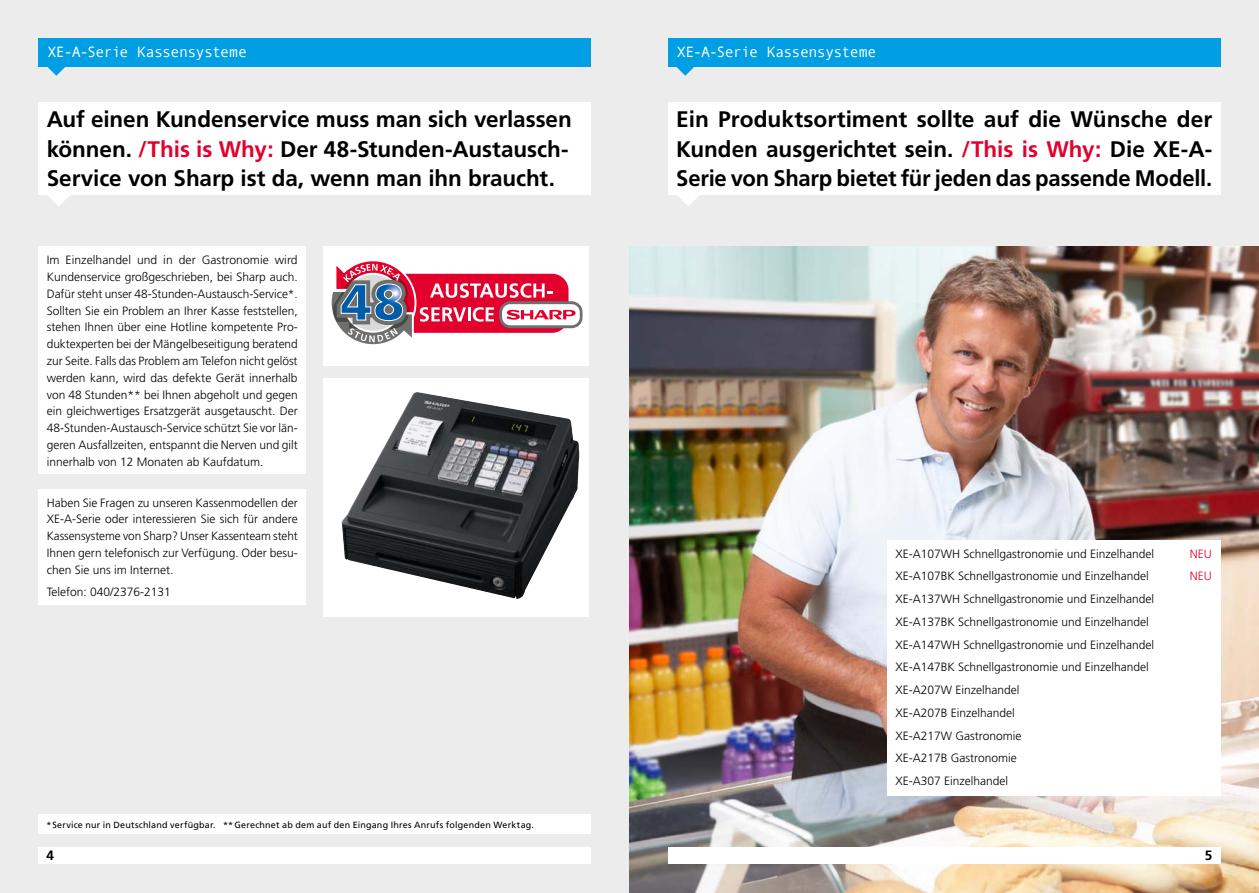
<style>
.page{position:relative;width:1259px;height:893px;background:#fff}
.page>*{position:absolute;margin:0;border:0;box-sizing:border-box;transform-origin:0 0}
.t1{font:700 22.5px/29.2px "Frutiger";letter-spacing:-.005em;color:#000}
.t2{font:15px "Andale Mono";letter-spacing:-.04em;color:#fff}
.t3{font:700 13.5px "Frutiger";color:#000}
.t4{font:300 12px/16.8px "Frutiger";color:#000;text-align:justify}
.t5{font:300 12px "Frutiger";color:#e4002c}
.t6{font:9px "Frutiger LT Pro";letter-spacing:.025em;color:#000}
.s1{color:#e4002c}
</style>
<div class="page">
<div style="left:0;top:0;width:629px;height:893px;background:#ececed"></div>
<div style="left:629px;top:0;width:630px;height:893px;background:#ececed"></div>
<img style="left:629px;top:247px;width:630px;height:646px">
<div style="left:38px;top:847px;width:553px;height:16px;background:#fff"></div>
<div style="left:668px;top:847px;width:552px;height:16px;background:#fff"></div>
<div style="left:38px;top:814px;width:553px;height:20px;background:#fff"></div>
<svg style="left:47px;top:194px;width:24px;height:12px"></svg>
<div style="left:323px;top:378px;width:265px;height:239px;background:#fff"></div>
<div style="left:323px;top:247px;width:265px;height:119px;background:#fff"></div>
<img style="left:341px;top:393px;width:238px;height:206px">
<div style="left:668px;top:38px;width:552px;height:29px;background:#009ee3"></div>
<div style="left:38px;top:38px;width:553px;height:29px;background:#009ee3"></div>
<svg style="left:676px;top:67px;width:18px;height:9px"></svg>
<svg style="left:47px;top:67px;width:18px;height:9px"></svg>
<div style="left:38px;top:102px;width:553px;height:92px;background:#fff"></div>
<div style="left:38px;top:247px;width:268px;height:227px;background:#fff"></div>
<div style="left:38px;top:489px;width:268px;height:116px;background:#fff"></div>
<svg style="left:676px;top:194px;width:24px;height:12px"></svg>
<div style="left:668px;top:102px;width:552px;height:92px;background:#fff"></div>
<div style="left:499px;top:301px;width:84px;height:27px;border:6px solid #6f6f6e;border-radius:8px"></div>
<div style="left:502px;top:304px;width:78px;height:21px;background:#fff;border-radius:8px"></div>
<svg style="left:331px;top:261px;width:245px;height:84px"></svg>
<div style="left:384px;top:290px;width:9px;height:9px;background:#6f6f6e;border-radius:4px"></div>
<div style="left:384px;top:290px;width:9px;height:9px;border:1px solid #fff;border-radius:4px"></div>
<div style="left:384px;top:305px;width:9px;height:9px;background:#6f6f6e;border-radius:50%"></div>
<div style="left:384px;top:304px;width:10px;height:11px;border:1px solid #fff;border-radius:50%"></div>
<div style="left:887px;top:540px;width:333px;height:255px;background:#fff"></div>
<p class="t2" style="left:47px;top:44px;width:201px">XE-A-Serie Kassensysteme</p>
<p class="t2" style="left:677px;top:44px;width:201px">XE-A-Serie Kassensysteme</p>
<h1 class="t1" style="left:47px;top:105px;width:526px">Auf einen Kundenservice muss man sich verlassen können. <span class="s1">/This is Why:</span> Der 48-Stunden-Austausch-<br>Service von Sharp ist da, wenn man ihn braucht.</h1>
<p class="t4" style="left:47px;top:252px;width:252px">Im Einzelhandel und in der Gastronomie wird Kundenservice großgeschrieben, bei Sharp auch.<br>Dafür steht unser 48-Stunden-Austausch-Service*.<br>Sollten Sie ein Problem an Ihrer Kasse feststellen, stehen Ihnen über eine Hotline kompetente Pro&shy;duktexperten bei der Mängelbeseitigung beratend zur Seite. Falls das Problem am Telefon nicht gelöst werden kann, wird das defekte Gerät innerhalb von 48 Stunden** bei Ihnen abgeholt und gegen ein gleichwertiges Ersatzgerät ausgetauscht. Der 48-Stunden-Austausch-Service schützt Sie vor län&shy;geren Ausfallzeiten, entspannt die Nerven und gilt innerhalb von 12 Monaten ab Kaufdatum.</p>
<p class="t4" style="left:47px;top:494px;width:252px">Haben Sie Fragen zu unseren Kassenmodellen der XE-A-Serie oder interessieren Sie sich für andere Kassensysteme von Sharp? Unser Kassenteam steht Ihnen gern telefonisch zur Verfügung. Oder besu&shy;chen Sie uns im Internet.</p>
<p class="t4" style="left:47px;top:584px;width:126px">Telefon: 040/2376-2131</p>
<p class="t6" style="left:46px;top:819px;width:489px">* Service nur in Deutschland verfügbar. ** Gerechnet ab dem auf den Eingang Ihres Anrufs folgenden Werktag.</p>
<h1 class="t1" style="left:676px;top:105px;width:537px;text-align:justify">Ein Produktsortiment sollte auf die Wünsche der Kunden ausgerichtet sein. <span class="s1">/This is Why:</span> Die XE-A-Serie von Sharp bietet für jeden das passende Modell.</h1>
<p class="t4" style="left:895px;top:545px;width:260px">XE-A107WH Schnellgastronomie und Einzelhandel</p>
<p class="t5" style="left:1189px;top:547px;width:24px">NEU</p>
<p class="t4" style="left:895px;top:568px;width:255px">XE-A107BK Schnellgastronomie und Einzelhandel</p>
<p class="t5" style="left:1189px;top:569px;width:24px">NEU</p>
<p class="t4" style="left:895px;top:588px;width:260px;line-height:22.8px;text-align:left">XE-A137WH Schnellgastronomie und Einzelhandel XE-A137BK Schnellgastronomie und Einzelhandel XE-A147WH Schnellgastronomie und Einzelhandel XE-A147BK Schnellgastronomie und Einzelhandel XE-A207W Einzelhandel<br>XE-A207B Einzelhandel<br>XE-A217W Gastronomie<br>XE-A217B Gastronomie<br>XE-A307 Einzelhandel</p>
<p class="t3" style="left:46px;top:847px;width:9px">4</p>
<p class="t3" style="left:1204px;top:847px;width:9px">5</p>
</div>
